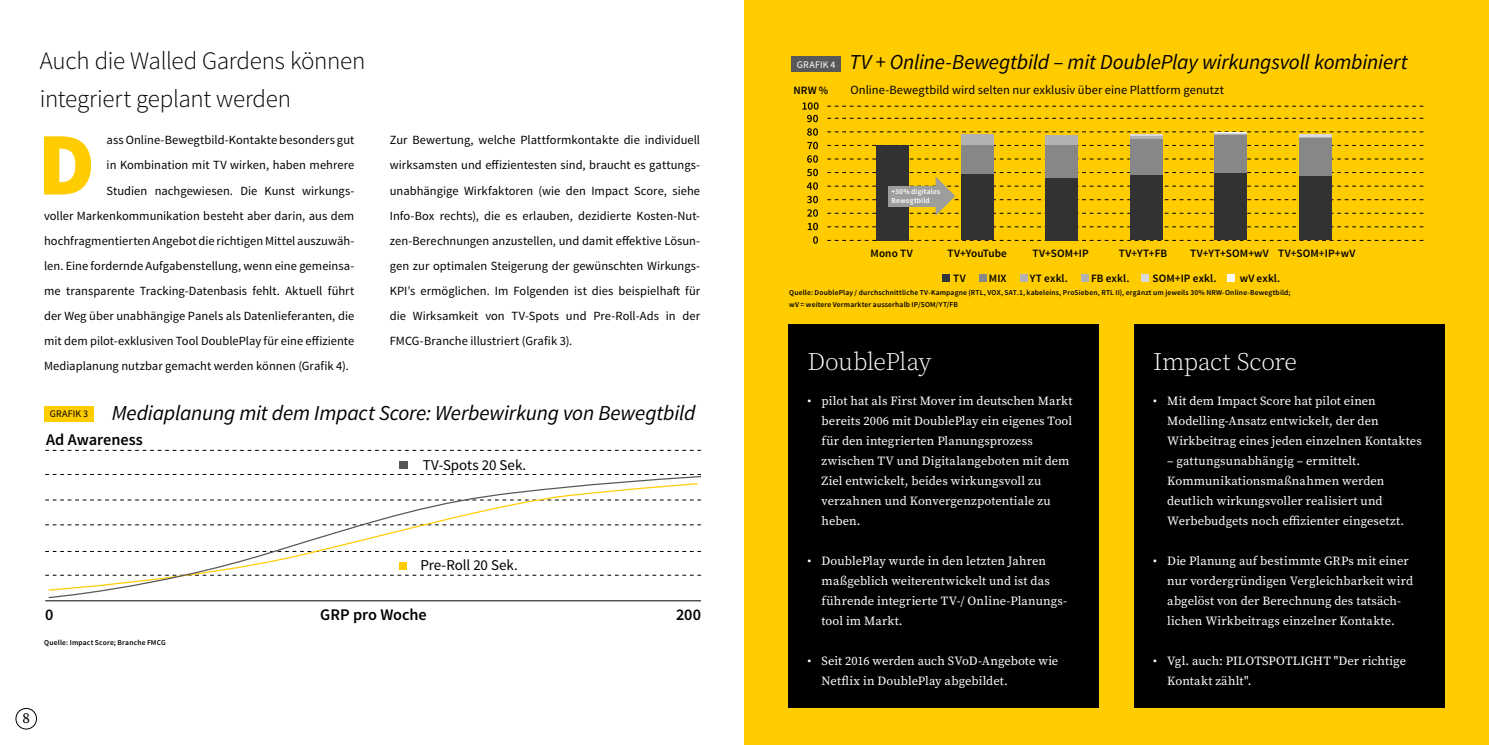
<style>
.page{position:relative;width:1489px;height:745px;background:#fff}
.page>*{position:absolute;margin:0;border:0;box-sizing:border-box;transform-origin:0 0}
.t1{font:900 89.38px "Source Sans Pro";color:#fc0}
.t2{font:300 25px/37.5px "Source Sans Pro";letter-spacing:-.01em;color:#000}
.t3{font:300 25px "Source Serif Pro";letter-spacing:-.015em;color:#fff}
.t4{font:italic 21.25px "Source Sans Pro";letter-spacing:-.01em;color:#000}
.t5{font:600 16.25px "Source Sans Pro";color:#000}
.t6{font:15px "Source Sans Pro";letter-spacing:-.005em;color:#000}
.t7{font:15px "Source Serif Pro";color:#000}
.t8{font:12.5px/25px "Source Sans Pro";color:#000;text-align:justify}
.t9{font:12.5px/20px "Source Serif Pro";letter-spacing:.005em;color:#fff}
.t10{font:600 11.25px "Source Sans Pro";letter-spacing:.01em;color:#000}
.t11{font:10px "Source Sans Pro";letter-spacing:.015em;color:#000}
.t12{font:10px "Source Sans Pro";letter-spacing:.015em;color:#fff}
.t13{font:600 7.5px/12.5px "Source Sans Pro";letter-spacing:.02em;color:#000}
.t14{font:600 7.5px/9px "Source Sans Pro";letter-spacing:.02em;color:#fff}
</style>
<div class="page">
<div style="left:744px;top:0;width:744px;height:744px;background:#fc0"></div>
<div style="left:788px;top:324px;width:310px;height:383px;background:#000"></div>
<div style="left:1134px;top:324px;width:310px;height:383px;background:#000"></div>
<svg style="left:45px;top:450px;width:656px;height:1px"></svg>
<svg style="left:45px;top:474px;width:656px;height:1px"></svg>
<hr style="left:45px;top:600px;width:656px;height:1px;background:#000">
<svg style="left:47px;top:476px;width:655px;height:122px"></svg>
<div style="left:399px;top:561px;width:8px;height:8px;background:#fc0"></div>
<div style="left:398px;top:461px;width:9px;height:8px;background:#595857"></div>
<svg style="left:827px;top:159px;width:596px;height:1px"></svg>
<svg style="left:827px;top:145px;width:596px;height:1px"></svg>
<svg style="left:827px;top:131px;width:596px;height:1px"></svg>
<svg style="left:827px;top:118px;width:596px;height:1px"></svg>
<svg style="left:827px;top:106px;width:596px;height:1px"></svg>
<svg style="left:827px;top:226px;width:596px;height:1px"></svg>
<svg style="left:827px;top:240px;width:596px;height:1px"></svg>
<svg style="left:813px;top:236px;width:5px;height:7px"></svg>
<svg style="left:807px;top:223px;width:11px;height:7px"></svg>
<svg style="left:807px;top:209px;width:11px;height:7px"></svg>
<svg style="left:807px;top:196px;width:11px;height:7px"></svg>
<svg style="left:806px;top:182px;width:12px;height:8px"></svg>
<svg style="left:807px;top:169px;width:11px;height:7px"></svg>
<svg style="left:807px;top:155px;width:11px;height:8px"></svg>
<svg style="left:807px;top:142px;width:11px;height:7px"></svg>
<svg style="left:807px;top:128px;width:11px;height:8px"></svg>
<div style="left:876px;top:145px;width:33px;height:95px;background:#333232"></div>
<div style="left:961px;top:173px;width:32px;height:67px;background:#333232"></div>
<div style="left:961px;top:145px;width:32px;height:28px;background:#878787"></div>
<div style="left:961px;top:134px;width:32px;height:11px;background:#b3b2b2"></div>
<div style="left:1045px;top:178px;width:33px;height:62px;background:#333232"></div>
<div style="left:1045px;top:145px;width:33px;height:33px;background:#878787"></div>
<div style="left:1045px;top:136px;width:33px;height:9px;background:#b3b2b2"></div>
<div style="left:1129px;top:175px;width:33px;height:65px;background:#333232"></div>
<div style="left:1129px;top:138px;width:33px;height:37px;background:#878787"></div>
<hr style="left:1129px;top:136px;width:33px;height:2px;background:#b3b2b2">
<hr style="left:1129px;top:134px;width:33px;height:2px;background:#dadada">
<div style="left:1214px;top:173px;width:33px;height:67px;background:#333232"></div>
<div style="left:1214px;top:134px;width:33px;height:39px;background:#878787"></div>
<hr style="left:1214px;top:134px;width:33px;height:1px;background:#b3b2b2">
<hr style="left:1214px;top:133px;width:33px;height:1px;background:#dadada">
<hr style="left:1214px;top:132px;width:33px;height:1px;background:#fafafa">
<div style="left:1298px;top:175px;width:33px;height:65px;background:#333232"></div>
<div style="left:1298px;top:138px;width:33px;height:37px;background:#878787"></div>
<hr style="left:1298px;top:136px;width:33px;height:2px;background:#b3b2b2">
<hr style="left:1298px;top:134px;width:33px;height:2px;background:#dadada">
<div style="left:942px;top:274px;width:8px;height:8px;background:#33353a"></div>
<div style="left:978px;top:274px;width:8px;height:8px;background:#878787"></div>
<div style="left:1019px;top:274px;width:8px;height:8px;background:#b3b2b2"></div>
<div style="left:1080px;top:274px;width:8px;height:8px;background:#b3b2b2"></div>
<div style="left:1140px;top:274px;width:8px;height:8px;background:#dadada"></div>
<div style="left:1226px;top:274px;width:8px;height:8px;background:#fafafa"></div>
<div style="left:44px;top:405px;width:50px;height:16px;background:#fc0"></div>
<div style="left:791px;top:56px;width:50px;height:16px;background:#595857"></div>
<svg style="left:802px;top:102px;width:16px;height:20px"></svg>
<svg style="left:827px;top:172px;width:596px;height:44px"></svg>
<div style="left:16px;top:707px;width:21px;height:21px;border:1px solid #000;border-radius:50%"></div>
<h2 class="t2" style="left:40px;top:42px;width:327px">Auch die Walled Gardens können integriert geplant werden</h2>
<h1 class="t1" style="left:38px;top:106px;width:59px">D</h1>
<p class="t8" style="left:107px;top:128px;width:249px">ass Online-Bewegtbild-Kontakte besonders gut</p>
<p class="t8" style="left:107px;top:153px;width:249px">in Kombination mit TV wirken, haben mehrere</p>
<p class="t8" style="left:107px;top:178px;width:249px">Studien nachgewiesen. Die Kunst wirkungs-</p>
<p class="t8" style="left:44px;top:203px;width:312px">voller Markenkommunikation besteht aber darin, aus dem</p>
<p class="t8" style="left:44px;top:228px;width:312px">hochfragmentierten Angebot die richtigen Mittel auszuwäh-</p>
<p class="t8" style="left:44px;top:253px;width:312px">len. Eine fordernde Aufgabenstellung, wenn eine gemeinsa-</p>
<p class="t8" style="left:44px;top:278px;width:312px">me transparente Tracking-Datenbasis fehlt. Aktuell führt</p>
<p class="t8" style="left:44px;top:303px;width:312px">der Weg über unabhängige Panels als Datenlieferanten, die</p>
<p class="t8" style="left:44px;top:328px;width:312px">mit dem pilot-exklusiven Tool DoublePlay für eine effiziente</p>
<p class="t8" style="left:44px;top:353px;width:306px">Mediaplanung nutzbar gemacht werden können (Grafik 4).</p>
<p class="t8" style="left:390px;top:128px;width:312px">Zur Bewertung, welche Plattformkontakte die individuell wirksamsten und effizientesten sind, braucht es gattungs&shy;unabhängige Wirkfaktoren (wie den Impact Score, siehe Info-Box rechts), die es erlauben, dezidierte Kosten-Nut&shy;zen-Berechnungen anzustellen, und damit effektive Lösun&shy;gen zur optimalen Steigerung der gewünschten Wirkungs-KPI’s ermöglichen. Im Folgenden ist dies beispielhaft für die Wirksamkeit von TV-Spots und Pre-Roll-Ads in der FMCG-Branche illustriert (Grafik 3).</p>
<p class="t11" style="left:50px;top:407px;width:40px">GRAFIK 3</p>
<h3 class="t4" style="left:112px;top:399px;width:585px">Mediaplanung mit dem Impact Score: Werbewirkung von Bewegtbild</h3>
<h3 class="t5" style="left:46px;top:429px;width:98px">Ad Awareness</h3>
<p class="t6" style="left:422px;top:455px;width:105px">TV-Spots 20 Sek.</p>
<h3 class="t5" style="left:45px;top:604px;width:10px">0</h3>
<p class="t13" style="left:44px;top:636px;width:123px">Quelle: Impact Score; Branche FMCG</p>
<p class="t7" style="left:22px;top:707px;width:9px">8</p>
<p class="t6" style="left:420px;top:555px;width:99px">Pre-Roll 20 Sek.</p>
<h3 class="t5" style="left:320px;top:604px;width:108px">GRP pro Woche</h3>
<h3 class="t5" style="left:676px;top:604px;width:27px">200</h3>
<p class="t12" style="left:796px;top:58px;width:40px">GRAFIK 4</p>
<p class="t10" style="left:793px;top:83px;width:37px">NRW %</p>
<h3 class="t4" style="left:849px;top:49px;width:559px">TV + Online-Bewegtbild ‒ mit DoublePlay wirkungsvoll kombiniert</h3>
<p class="t8" style="left:850px;top:78px;width:375px">Online-Bewegtbild wird selten nur exklusiv über eine Plattform genutzt</p>
<p class="t14" style="left:891px;top:187px;width:50px">+30% digitales<br>Bewegtbild</p>
<p class="t10" style="left:870px;top:246px;width:44px">Mono TV</p>
<p class="t10" style="left:947px;top:246px;width:61px">TV+YouTube</p>
<p class="t10" style="left:1032px;top:246px;width:58px">TV+SOM+IP</p>
<p class="t10" style="left:1118px;top:246px;width:50px">TV+YT+FB</p>
<p class="t10" style="left:1190px;top:246px;width:167px">TV+YT+SOM+wV TV+SOM+IP+wV</p>
<p class="t10" style="left:953px;top:271px;width:14px">TV</p>
<p class="t10" style="left:988px;top:271px;width:19px">MIX</p>
<p class="t10" style="left:1029px;top:271px;width:40px">YT exkl.</p>
<p class="t10" style="left:1090px;top:271px;width:40px">FB exkl.</p>
<p class="t10" style="left:1152px;top:271px;width:65px">SOM+IP exkl.</p>
<p class="t10" style="left:1239px;top:271px;width:42px">wV exkl.</p>
<p class="t13" style="left:789px;top:286px;width:503px">Quelle: DoublePlay / durchschnittliche TV-Kampagne (RTL, VOX, SAT.1, kabeleins, ProSieben, RTL II), ergänzt um jeweils 30% NRW-Online-Bewegtbild; wV = weitere Vermarkter ausserhalb IP/SOM/YT/FB</p>
<h2 class="t3" style="left:807px;top:345px;width:125px">DoublePlay</h2>
<p class="t9" style="left:821px;top:390px;width:252px;text-indent:-14px">• pilot hat als First Mover im deutschen Markt bereits 2006 mit DoublePlay ein eigenes Tool für den integrierten Planungsprozess zwischen TV und Digitalangeboten mit dem Ziel entwickelt, beides wirkungsvoll zu verzahnen und Konvergenzpotentiale zu heben.</p>
<p class="t9" style="left:821px;top:550px;width:247px;text-indent:-14px">• DoublePlay wurde in den letzten Jahren maßgeblich weiterentwickelt und ist das führende integrierte TV-/ Online-Planungs&shy;tool im Markt.</p>
<p class="t9" style="left:821px;top:650px;width:238px;text-indent:-14px">• Seit 2016 werden auch SVoD-Angebote wie<br>Netflix in DoublePlay abgebildet.</p>
<h2 class="t3" style="left:1152px;top:345px;width:145px">Impact Score</h2>
<p class="t9" style="left:1167px;top:390px;width:256px;text-indent:-14px">• Mit dem Impact Score hat pilot einen<br>Modelling-Ansatz entwickelt, der den<br>Wirkbeitrag eines jeden einzelnen Kontaktes</p>
<p class="t9" style="left:1167px;top:450px;width:238px">– gattungsunabhängig – ermittelt.<br>Kommunikationsmaßnahmen werden deutlich wirkungsvoller realisiert und Werbebudgets noch effizienter eingesetzt.</p>
<p class="t9" style="left:1167px;top:550px;width:247px;text-indent:-14px">• Die Planung auf bestimmte GRPs mit einer nur vordergründigen Vergleichbarkeit wird abgelöst von der Berechnung des tatsäch&shy;lichen Wirkbeitrags einzelner Kontakte.</p>
<p class="t9" style="left:1167px;top:650px;width:240px;text-indent:-14px">• Vgl. auch: PILOTSPOTLIGHT "Der richtige<br>Kontakt zählt".</p>
</div>
